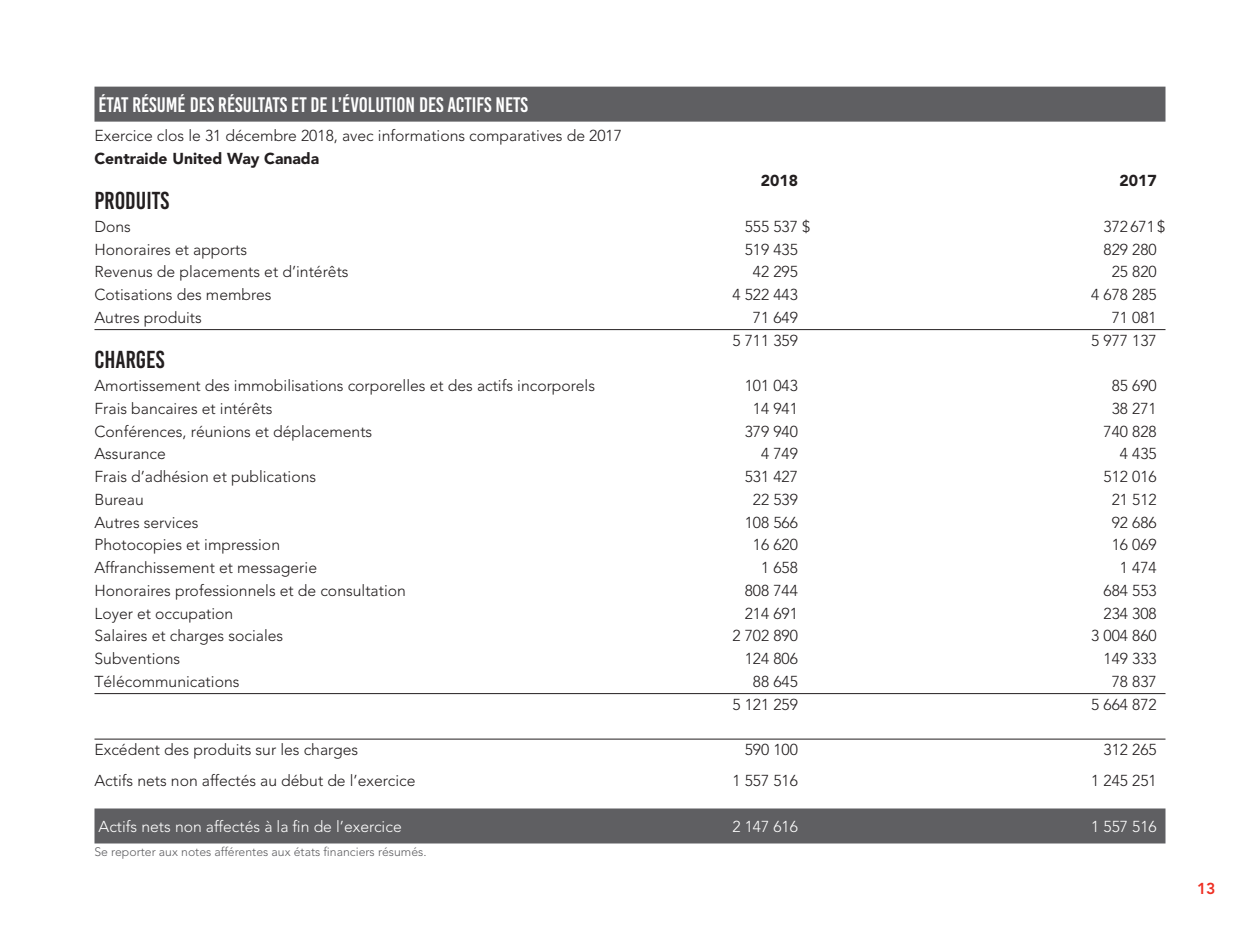
<style>
.page{position:relative;width:1260px;height:945px;background:#fff}
.page>*{position:absolute;margin:0;border:0;box-sizing:border-box;transform-origin:0 0}
.t1{font:24.5px "Bebas Kai";color:#231f20}
.t2{font:21px "Bebas Kai";color:#fff}
.t3{font:300 15.75px/22.8px "Avenir";color:#231f20}
.t4{font:300 15.75px "Avenir";color:#fff}
.t5{font:900 15.75px "Avenir";color:#231f20}
.t6{font:800 15.75px "Avenir";color:#ee2e22}
.t7{font:300 12.25px "Avenir";color:#5f5f62}
.s1{font-weight:900}
</style>
<div class="page">
<div style="left:94px;top:87px;width:1072px;height:35px;background:#5f5f62"></div>
<hr style="left:94px;top:329px;width:1072px;height:1px;background:#231f20">
<hr style="left:94px;top:693px;width:1072px;height:1px;background:#231f20">
<hr style="left:94px;top:739px;width:1072px;height:1px;background:#231f20">
<div style="left:94px;top:808px;width:1072px;height:36px;background:#5f5f62"></div>
<p class="t2" style="left:98px;top:93px;width:431px">ÉTAT RÉSUMÉ DES RÉSULTATS ET DE L’ÉVOLUTION DES ACTIFS NETS</p>
<p class="t3" style="left:94px;top:124px;width:529px">Exercice clos le 31 décembre 2018, avec informations comparatives de 2017<br><span class="s1">Centraide United Way Canada</span></p>
<p class="t5" style="left:761px;top:171px;width:39px">2018</p>
<p class="t5" style="left:1119px;top:171px;width:39px">2017</p>
<p class="t1" style="left:94px;top:187px;width:76px">PRODUITS</p>
<p class="t3" style="left:94px;top:215px;width:38px">Dons</p>
<p class="t3" style="left:745px;top:215px;width:67px">555 537 $</p>
<p class="t3" style="left:1104px;top:215px;width:63px">372 671 $</p>
<p class="t3" style="left:94px;top:238px;width:154px">Honoraires et apports</p>
<p class="t3" style="left:745px;top:238px;width:55px">519 435</p>
<p class="t3" style="left:1104px;top:238px;width:55px">829 280</p>
<p class="t3" style="left:94px;top:261px;width:256px">Revenus de placements et d’intérêts</p>
<p class="t3" style="left:753px;top:261px;width:47px">42 295</p>
<p class="t3" style="left:1112px;top:261px;width:47px">25 820</p>
<p class="t3" style="left:94px;top:283px;width:179px">Cotisations des membres</p>
<p class="t3" style="left:732px;top:283px;width:67px">4 522 443</p>
<p class="t3" style="left:1091px;top:283px;width:67px">4 678 285</p>
<p class="t3" style="left:94px;top:306px;width:109px">Autres produits</p>
<p class="t3" style="left:753px;top:306px;width:47px">71 649</p>
<p class="t3" style="left:1112px;top:306px;width:47px">71 081</p>
<p class="t3" style="left:732px;top:329px;width:67px">5 711 359</p>
<p class="t3" style="left:1091px;top:329px;width:67px">5 977 137</p>
<p class="t1" style="left:94px;top:347px;width:71px">CHARGES</p>
<p class="t3" style="left:94px;top:374px;width:502px">Amortissement des immobilisations corporelles et des actifs incorporels</p>
<p class="t3" style="left:745px;top:374px;width:55px">101 043</p>
<p class="t3" style="left:1112px;top:374px;width:47px">85 690</p>
<p class="t3" style="left:94px;top:397px;width:179px">Frais bancaires et intérêts</p>
<p class="t3" style="left:753px;top:397px;width:47px">14 941</p>
<p class="t3" style="left:1112px;top:397px;width:47px">38 271</p>
<p class="t3" style="left:94px;top:420px;width:279px">Conférences, réunions et déplacements</p>
<p class="t3" style="left:745px;top:420px;width:55px">379 940</p>
<p class="t3" style="left:1104px;top:420px;width:55px">740 828</p>
<p class="t3" style="left:94px;top:443px;width:73px">Assurance</p>
<p class="t3" style="left:761px;top:443px;width:38px">4 749</p>
<p class="t3" style="left:1120px;top:443px;width:38px">4 435</p>
<p class="t3" style="left:94px;top:465px;width:223px">Frais d’adhésion et publications</p>
<p class="t3" style="left:745px;top:465px;width:55px">531 427</p>
<p class="t3" style="left:1104px;top:465px;width:55px">512 016</p>
<p class="t3" style="left:94px;top:488px;width:51px">Bureau</p>
<p class="t3" style="left:753px;top:488px;width:47px">22 539</p>
<p class="t3" style="left:1112px;top:488px;width:47px">21 512</p>
<p class="t3" style="left:94px;top:511px;width:106px">Autres services</p>
<p class="t3" style="left:745px;top:511px;width:55px">108 566</p>
<p class="t3" style="left:1112px;top:511px;width:47px">92 686</p>
<p class="t3" style="left:94px;top:534px;width:187px">Photocopies et impression</p>
<p class="t3" style="left:753px;top:534px;width:47px">16 620</p>
<p class="t3" style="left:1112px;top:534px;width:47px">16 069</p>
<p class="t3" style="left:94px;top:556px;width:224px">Affranchissement et messagerie</p>
<p class="t3" style="left:761px;top:556px;width:38px">1 658</p>
<p class="t3" style="left:1120px;top:556px;width:38px">1 474</p>
<p class="t3" style="left:94px;top:579px;width:313px">Honoraires professionnels et de consultation</p>
<p class="t3" style="left:745px;top:579px;width:55px">808 744</p>
<p class="t3" style="left:1104px;top:579px;width:55px">684 553</p>
<p class="t3" style="left:94px;top:602px;width:140px">Loyer et occupation</p>
<p class="t3" style="left:745px;top:602px;width:55px">214 691</p>
<p class="t3" style="left:1104px;top:602px;width:55px">234 308</p>
<p class="t3" style="left:94px;top:625px;width:190px">Salaires et charges sociales</p>
<p class="t3" style="left:732px;top:625px;width:67px">2 702 890</p>
<p class="t3" style="left:1091px;top:625px;width:67px">3 004 860</p>
<p class="t3" style="left:94px;top:647px;width:87px">Subventions</p>
<p class="t3" style="left:745px;top:647px;width:55px">124 806</p>
<p class="t3" style="left:1104px;top:647px;width:55px">149 333</p>
<p class="t3" style="left:94px;top:670px;width:146px">Télécommunications</p>
<p class="t3" style="left:753px;top:670px;width:47px">88 645</p>
<p class="t3" style="left:1112px;top:670px;width:47px">78 837</p>
<p class="t3" style="left:732px;top:693px;width:67px">5 121 259</p>
<p class="t3" style="left:1091px;top:693px;width:67px">5 664 872</p>
<p class="t3" style="left:94px;top:738px;width:265px">Excédent des produits sur les charges</p>
<p class="t3" style="left:745px;top:738px;width:55px">590 100</p>
<p class="t3" style="left:1104px;top:738px;width:55px">312 265</p>
<p class="t3" style="left:94px;top:769px;width:322px">Actifs nets non affectés au début de l’exercice</p>
<p class="t3" style="left:732px;top:769px;width:67px">1 557 516</p>
<p class="t3" style="left:1091px;top:769px;width:67px">1 245 251</p>
<p class="t4" style="left:99px;top:817px;width:305px">Actifs nets non affectés à la fin de l’exercice</p>
<p class="t4" style="left:732px;top:817px;width:67px">2 147 616</p>
<p class="t4" style="left:1091px;top:817px;width:67px">1 557 516</p>
<p class="t7" style="left:94px;top:844px;width:334px">Se reporter aux notes afférentes aux états financiers résumés.</p>
<p class="t6" style="left:1197px;top:879px;width:20px">13</p>
</div>
